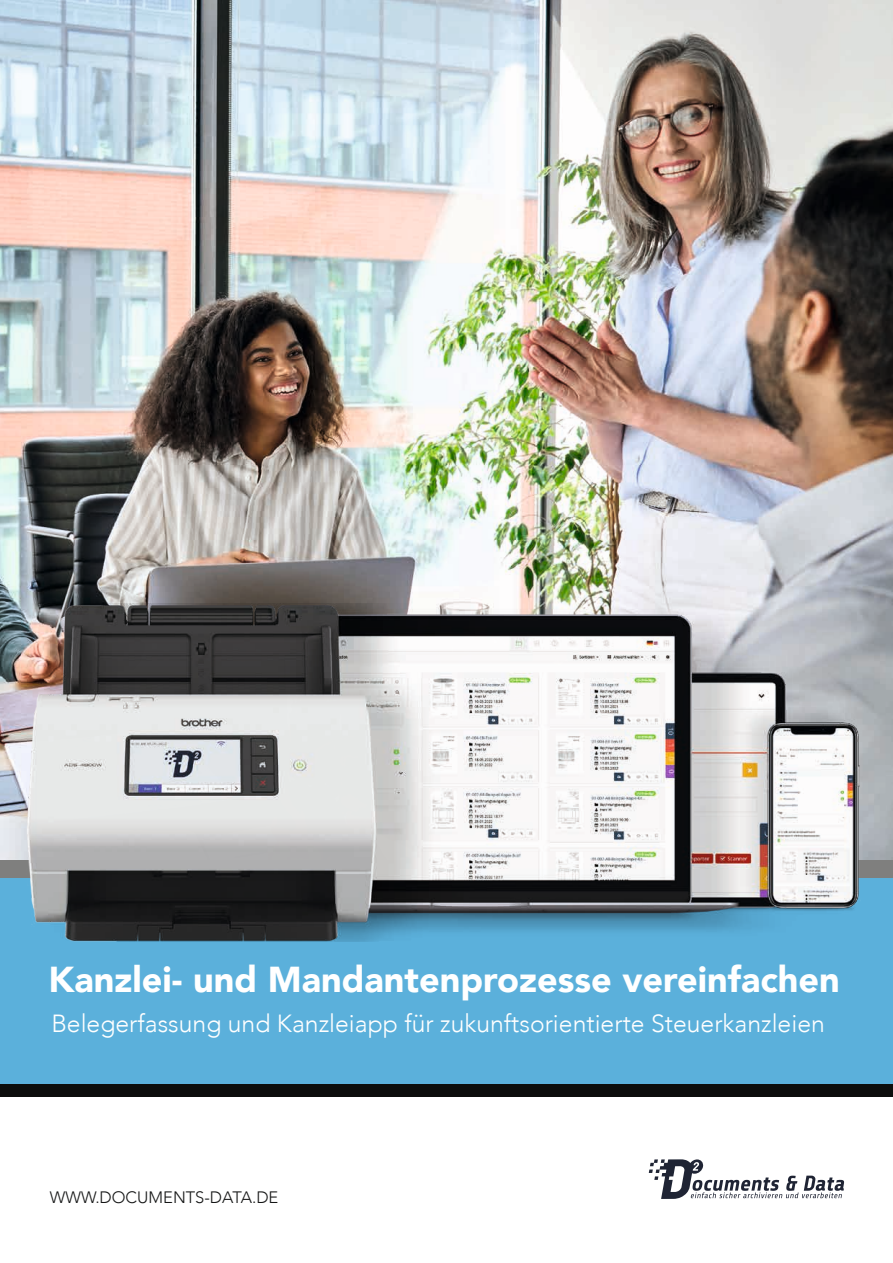
<style>
.page{position:relative;width:893px;height:1263px;background:#fff}
.page>*{position:absolute;margin:0;border:0;box-sizing:border-box;transform-origin:0 0}
.t1{font:900 36px "Avenir";color:#fff}
.t2{font:300 24.75px "Avenir";color:#fff}
.t3{font:300 16.5px "Avenir";color:#151616}
</style>
<div class="page">
<img style="left:0;top:0;width:893px;height:859px">
<div style="left:0;top:878px;width:893px;height:218px;background:#5bb0db"></div>
<img style="left:25px;top:604px;width:844px;height:337px">
<svg style="left:649px;top:1159px;width:195px;height:40px"></svg>
<div style="left:0;top:1083px;width:45px;height:13px;background:#0c0d0c"></div>
<div style="left:45px;top:1083px;width:45px;height:13px;background:#0c0d0c"></div>
<div style="left:90px;top:1083px;width:90px;height:13px;background:#0c0d0c"></div>
<div style="left:180px;top:1083px;width:135px;height:13px;background:#0c0d0c"></div>
<div style="left:308px;top:1083px;width:225px;height:13px;background:#0c0d0c"></div>
<div style="left:533px;top:1083px;width:360px;height:13px;background:#0c0d0c"></div>
<h1 class="t1" style="left:48px;top:948px;width:793px">Kanzlei- und Mandantenprozesse vereinfachen</h1>
<p class="t2" style="left:51px;top:1008px;width:775px">Belegerfassung und Kanzleiapp für zukunftsorientierte Steuerkanzleien</p>
<p class="t3" style="left:50px;top:1188px;width:230px">WWW.DOCUMENTS-DATA.DE</p>
</div>
